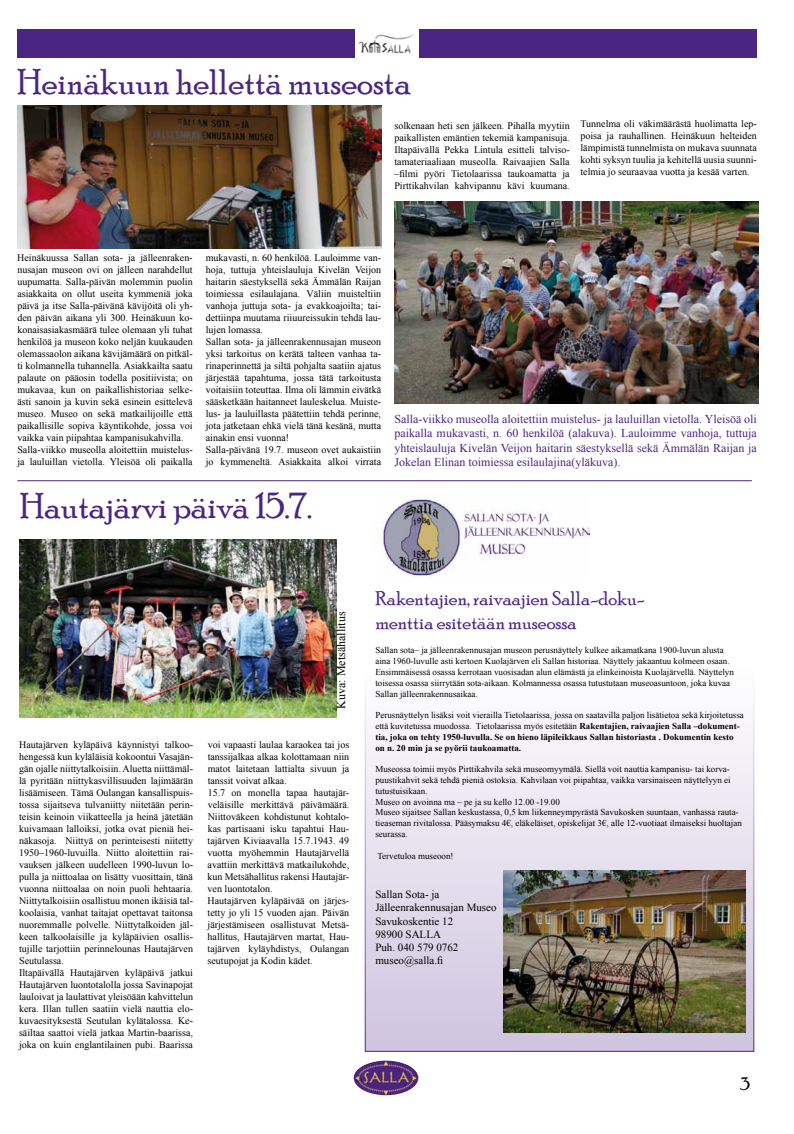
<style>
.page{position:relative;width:794px;height:1134px;background:#fff}
.page>*{position:absolute;margin:0;border:0;box-sizing:border-box;transform-origin:0 0}
.t1{font:36px "Poor Richard";color:#4b2582}
.t2{font:20px/24px "Poor Richard";color:#4b2582}
.t3{font:18px "Poor Richard";color:#000}
.t4{font:12px/14.4px "Times New Roman";color:#4b2582;text-align:justify}
.t5{font:12px "Times New Roman";color:#000}
.t6{font:11px/13.2px "Times New Roman";color:#000}
.t7{font:10px/12px "Times New Roman";color:#000}
.t8{font:9px/10.8px "Times New Roman";color:#000}
.t9{font:700 9px/10.8px "Times New Roman";color:#000}
.s1{font-weight:400}
</style>
<div class="page">
<img style="left:354px;top:1060px;width:64px;height:35px">
<div style="left:17px;top:30px;width:740px;height:28px;background:#4b2582"></div>
<img style="left:356px;top:30px;width:62px;height:28px">
<img style="left:17px;top:106px;width:364px;height:142px">
<img style="left:394px;top:202px;width:364px;height:201px">
<img style="left:20px;top:539px;width:317px;height:178px">
<hr style="left:17px;top:480px;width:735px;height:1px;background:#4b2582">
<div style="left:365px;top:481px;width:389px;height:571px;background:linear-gradient(to bottom,#fff,#d2c8e0)"></div>
<img style="left:503px;top:871px;width:242px;height:161px">
<img style="left:375px;top:492px;width:214px;height:85px">
<h1 class="t1" style="left:17px;top:61px;width:395px">Heinäkuun hellettä museosta</h1>
<p class="t7" style="left:394px;top:119px;width:177px;text-align:justify">solkenaan heti sen jälkeen. Pihalla myytiin paikallisten emäntien tekemiä kampanisuja.<br>Iltapäivällä Pekka Lintula esitteli talviso&shy;tamateriaaliaan museolla. Raivaajien Salla –filmi pyöri Tietolaarissa taukoamatta ja Pirttikahvilan kahvipannu kävi kuumana.</p>
<p class="t7" style="left:580px;top:117px;width:178px;text-align:justify">Tunnelma oli väkimäärästä huolimatta lep&shy;poisa ja rauhallinen. Heinäkuun helteiden lämpimistä tunnelmista on mukava suunnata kohti syksyn tuulia ja kehitellä uusia suunni&shy;telmia jo seuraavaa vuotta ja kesää varten.</p>
<p class="t7" style="left:17px;top:251px;width:177px">Heinäkuussa Sallan sota- ja jälleenraken&shy;nusajan museon ovi on jälleen narahdellut uupumatta. Salla-päivän molemmin puolin asiakkaita on ollut useita kymmeniä joka päivä ja itse Salla-päivänä kävijöitä oli yh&shy;den päivän aikana yli 300. Heinäkuun ko&shy;konaisasiakasmäärä tulee olemaan yli tuhat henkilöä ja museon koko neljän kuukauden olemassaolon aikana kävijämäärä on pitkäl&shy;ti kolmannella tuhannella. Asiakkailta saatu palaute on pääosin todella positiivista; on mukavaa, kun on paikallishistoriaa selke&shy;ästi sanoin ja kuvin sekä esinein esittelevä museo. Museo on sekä matkailijoille että paikallisille sopiva käyntikohde, jossa voi vaikka vain piipahtaa kampanisukahvilla.<br>Salla-viikko museolla aloitettiin muistelus&shy;ja lauluillan vietolla. Yleisöä oli paikalla</p>
<p class="t7" style="left:206px;top:251px;width:177px">mukavasti, n. 60 henkilöä. Lauloimme van&shy;hoja, tuttuja yhteislauluja Kivelän Veijon haitarin säestyksellä sekä Ämmälän Raijan toimiessa esilaulajana. Väliin muisteltiin vanhoja juttuja sota- ja evakkoajoilta; tai&shy;dettiinpa muutama riiuureissukin tehdä lau&shy;lujen lomassa.<br>Sallan sota- ja jälleenrakennusajan museon yksi tarkoitus on kerätä talteen vanhaa ta&shy;rinaperinnettä ja siltä pohjalta saatiin ajatus järjestää tapahtuma, jossa tätä tarkoitusta voitaisiin toteuttaa. Ilma oli lämmin eivätkä sääsketkään haitanneet lauleskelua. Muiste&shy;lus- ja lauluillasta päätettiin tehdä perinne, jota jatketaan ehkä vielä tänä kesänä, mutta ainakin ensi vuonna!<br>Salla-päivänä 19.7. museon ovet aukaistiin jo kymmeneltä. Asiakkaita alkoi virrata</p>
<h1 class="t1" style="left:20px;top:485px;width:294px">Hautajärvi päivä 15.7.</h1>
<p class="t4" style="left:394px;top:411px;width:364px">Salla-viikko museolla aloitettiin muistelus- ja lauluillan vietolla. Yleisöä oli paikalla mukavasti, n. 60 henkilöä (alakuva). Lauloimme vanhoja, tuttuja yhteislauluja Kivelän Veijon haitarin säestyksellä sekä Ämmälän Raijan ja Jokelan Elinan toimiessa esilaulajina(yläkuva).</p>
<p class="t5" style="left:333px;top:709px;width:98px;rotate:-90deg">Kuva: Metsähallitus</p>
<p class="t7" style="left:19px;top:738px;width:175px">Hautajärven kyläpäivä käynnistyi talkoo&shy;hengessä kun kyläläisiä kokoontui Vasajän&shy;gän ojalle niittytalkoisiin. Aluetta niittämäl&shy;lä pyritään niittykasvillisuuden lajimäärän lisäämiseen. Tämä Oulangan kansallispuis&shy;tossa sijaitseva tulvaniitty niitetään perin&shy;teisin keinoin viikatteella ja heinä jätetään kuivamaan lalloiksi, jotka ovat pieniä hei&shy;näkasoja. Niittyä on perinteisesti niitetty 1950–1960-luvuilla. Niitto aloitettiin rai&shy;vauksen jälkeen uudelleen 1990-luvun lo&shy;pulla ja niittoalaa on lisätty vuosittain, tänä vuonna niittoalaa on noin puoli hehtaaria.<br>Niittytalkoisiin osallistuu monen ikäisiä tal&shy;koolaisia, vanhat taitajat opettavat taitonsa nuoremmalle polvelle. Niittytalkoiden jäl&shy;keen talkoolaisille ja kyläpäivien osallis&shy;tujille tarjottiin perinnelounas Hautajärven Seutulassa.<br>Iltapäivällä Hautajärven kyläpäivä jatkui Hautajärven luontotalolla jossa Savinapojat lauloivat ja laulattivat yleisöään kahvittelun kera. Illan tullen saatiin vielä nauttia elo&shy;kuvaesityksestä Seutulan kylätalossa. Ke&shy;säiltaa saattoi vielä jatkaa Martin-baarissa, joka on kuin englantilainen pubi. Baarissa</p>
<p class="t7" style="left:208px;top:738px;width:143px">voi vapaasti laulaa karaokea tai jos tanssijalkaa alkaa kolottamaan niin matot laitetaan lattialta sivuun ja tanssit voivat alkaa.<br>15.7 on monella tapaa hautajär&shy;veläisille merkittävä päivämäärä.<br>Niittoväkeen kohdistunut kohtalo&shy;kas partisaani isku tapahtui Hau&shy;tajärven Kiviaavalla 15.7.1943. 49 vuotta myöhemmin Hautajärvellä avattiin merkittävä matkailukohde, kun Metsähallitus rakensi Hautajär&shy;ven luontotalon.<br>Hautajärven kyläpäivää on järjes&shy;tetty jo yli 15 vuoden ajan. Päivän järjestämiseen osallistuvat Metsä&shy;hallitus, Hautajärven martat, Hau&shy;tajärven kyläyhdistys, Oulangan seutupojat ja Kodin kädet.</p>
<h2 class="t2" style="left:375px;top:585px;width:271px">Rakentajien, raivaajien Salla-doku&shy;menttia esitetään museossa</h2>
<p class="t8" style="left:375px;top:645px;width:360px">Sallan sota– ja jälleenrakennusajan museon perusnäyttely kulkee aikamatkana 1900-luvun alusta aina 1960-luvulle asti kertoen Kuolajärven eli Sallan historiaa. Näyttely jakaantuu kolmeen osaan.<br>Ensimmäisessä osassa kerrotaan vuosisadan alun elämästä ja elinkeinoista Kuolajärvellä. Näyttelyn toisessa osassa siirrytään sota-aikaan. Kolmannessa osassa tutustutaan museoasuntoon, joka kuvaa Sallan jälleenrakennusaikaa.</p>
<p class="t9" style="left:375px;top:709px;width:370px"><span class="s1">Perusnäyttelyn lisäksi voit vierailla Tietolaarissa, jossa on saatavilla paljon lisätietoa sekä kirjoitetussa että kuvitetussa muodossa. Tietolaarissa myös esitetään</span> Rakentajien, raivaajien Salla –dokument&shy;tia, joka on tehty 1950-luvulla. Se on hieno läpileikkaus Sallan historiasta . Dokumentin kesto on n. 20 min ja se pyörii taukoamatta.</p>
<p class="t8" style="left:375px;top:764px;width:368px">Museossa toimii myös Pirttikahvila sekä museomyymälä. Siellä voit nauttia kampanisu- tai korva&shy;puustikahvit sekä tehdä pieniä ostoksia. Kahvilaan voi piipahtaa, vaikka varsinaiseen näyttelyyn ei tutustuisikaan.<br>Museo on avoinna ma – pe ja su kello 12.00 -19.00<br>Museo sijaitsee Sallan keskustassa, 0,5 km liikenneympyrästä Savukosken suuntaan, vanhassa rauta&shy;tieaseman rivitalossa. Pääsymaksu 4€, eläkeläiset, opiskelijat 3€, alle 12-vuotiaat ilmaiseksi huoltajan seurassa.</p>
<p class="t8" style="left:377px;top:850px;width:78px">Tervetuloa museoon!</p>
<p class="t6" style="left:375px;top:888px;width:123px">Sallan Sota- ja<br>Jälleenrakennusajan Museo<br>Savukoskentie 12<br>98900 SALLA<br>Puh. 040 579 0762 museo@salla.fi</p>
<h3 class="t3" style="left:740px;top:1074px;width:11px">3</h3>
</div>
